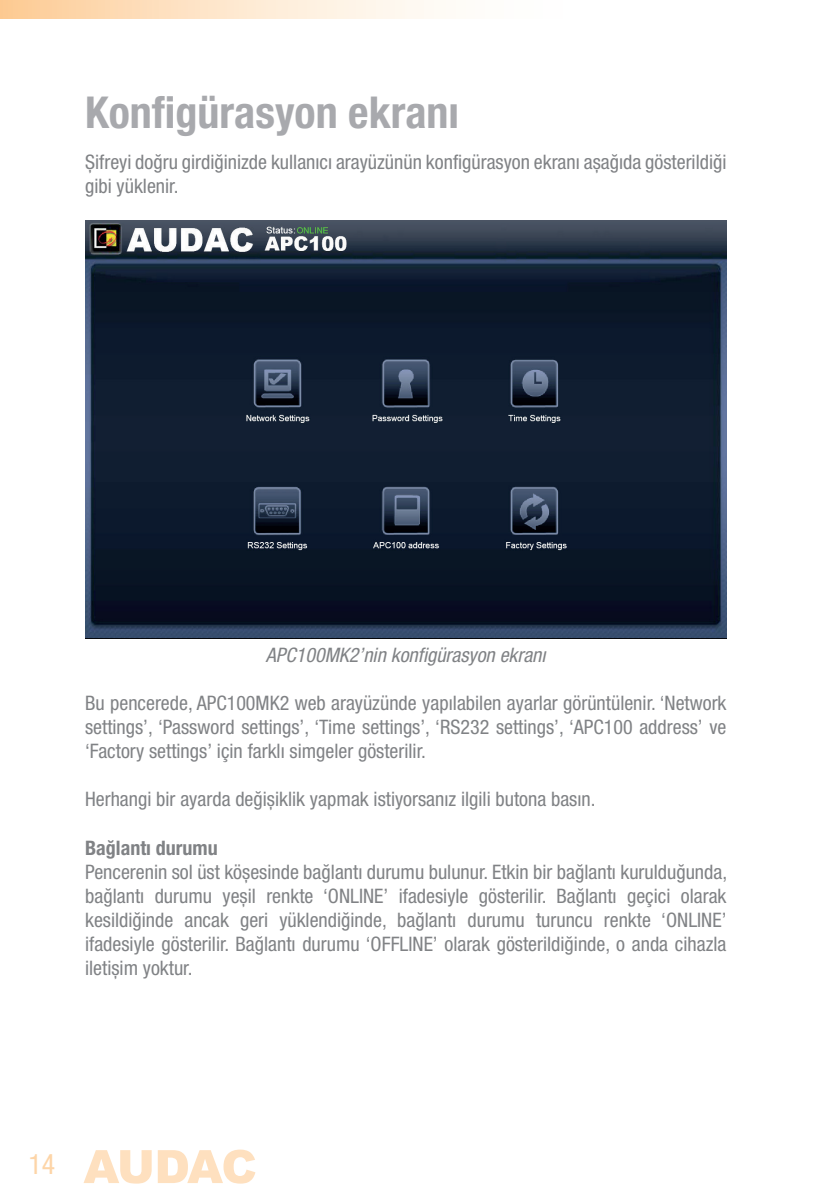
<style>
.page{position:relative;width:840px;height:1191px;background:#fff}
.page>*{position:absolute;margin:0;border:0;box-sizing:border-box;transform-origin:0 0}
.t1{font:700 condensed 44px "Helvetica Neue LT Pro";color:#a8a9ad}
.t2{font:condensed 28px "Helvetica Neue LT Pro";color:#fdd5a8}
.t3{font:condensed 20px/24px "Helvetica Neue LT Pro";color:#808285;text-align:justify}
.t4{font:italic condensed 20px "Helvetica Neue LT Pro";color:#808285}
.t5{font:700 condensed 20px "Helvetica Neue LT Pro";color:#808285}
</style>
<div class="page">
<div style="left:0;top:0;width:593px;height:18px;background:linear-gradient(to right,#fdd09e,#fff)"></div>
<svg style="left:83px;top:1150px;width:68px;height:33px"></svg>
<svg style="left:158px;top:1149px;width:97px;height:34px"></svg>
<img style="left:85px;top:221px;width:641px;height:417px">
<h1 class="t1" style="left:85px;top:86px;width:375px">Konfigürasyon ekranı</h1>
<p class="t3" style="left:85px;top:150px;width:642px">Şifreyi doğru girdiğinizde kullanıcı arayüzünün konfigürasyon ekranı aşağıda gösterildiği gibi yüklenir.</p>
<p class="t4" style="left:266px;top:644px;width:281px">APC100MK2’nin konfigürasyon ekranı</p>
<p class="t3" style="left:85px;top:691px;width:642px">Bu pencerede, APC100MK2 web arayüzünde yapılabilen ayarlar görüntülenir. ‘Network settings’, ‘Password settings’, ‘Time settings’, ‘RS232 settings’, ‘APC100 address’ ve ‘Factory settings’ için farklı simgeler gösterilir.</p>
<p class="t3" style="left:85px;top:787px;width:511px">Herhangi bir ayarda değişiklik yapmak istiyorsanız ilgili butona basın.</p>
<p class="t5" style="left:85px;top:835px;width:134px">Bağlantı durumu</p>
<p class="t3" style="left:85px;top:859px;width:643px">Pencerenin sol üst köşesinde bağlantı durumu bulunur. Etkin bir bağlantı kurulduğunda, bağlantı durumu yeşil renkte ‘ONLINE’ ifadesiyle gösterilir. Bağlantı geçici olarak kesildiğinde ancak geri yüklendiğinde, bağlantı durumu turuncu renkte ‘ONLINE’ ifadesiyle gösterilir. Bağlantı durumu ‘OFFLINE’ olarak gösterildiğinde, o anda cihazla iletişim yoktur.</p>
<h2 class="t2" style="left:28px;top:1148px;width:28px">14</h2>
</div>
